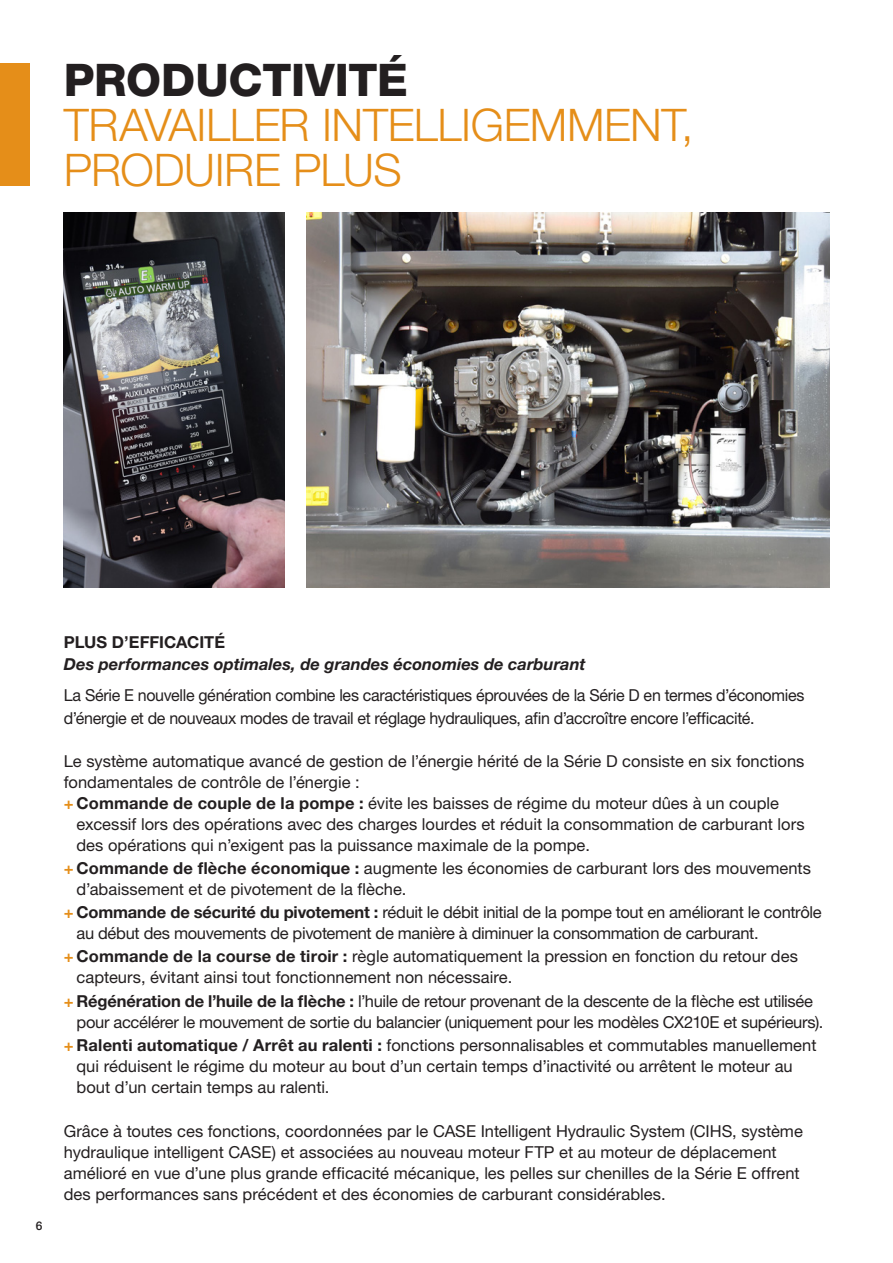
<style>
.page{position:relative;width:893px;height:1263px;background:#fff}
.page>*{position:absolute;margin:0;border:0;box-sizing:border-box;transform-origin:0 0}
.TITOLO_1{font:300 45px/45px "Helvetica Neue LT Pro";letter-spacing:-.01em;color:#e58e19}
.TITOLO_1-2{font:800 45px "Helvetica Neue LT Pro";letter-spacing:-.005em;color:#231f20}
.TXT__11-15{font:16.5px/21px "Helvetica Neue LT Pro";color:#231f20}
.TXT__11-15-2{font:16.5px/21px "Helvetica Neue LT Pro";letter-spacing:-.02em;color:#231f20}
.TITOLETTI{font:italic 700 16.5px/22.5px "Helvetica Neue LT Pro";letter-spacing:.005em;color:#231f20}
.t1{font:500 12px "Helvetica Neue LT Pro";color:#231f20}
.s1{font-style:normal}
.s2{font-weight:700;color:#e58e19}
.s3{font-weight:700}
</style>
<div class="page">
<img style="left:64px;top:213px;width:221px;height:375px">
<img style="left:306px;top:213px;width:523px;height:375px">
<div style="left:0;top:64px;width:30px;height:122px;background:#e58e19"></div>
<p class="TITOLO_1-2" style="left:64px;top:53px;width:346px">PRODUCTIVITÉ</p>
<p class="TITOLO_1" style="left:64px;top:101px;width:631px">TRAVAILLER INTELLIGEMMENT,<br>PRODUIRE PLUS</p>
<p class="t1" style="left:36px;top:1218px;width:8px">6</p>
<p class="TITOLETTI" style="left:64px;top:630px;width:523px"><span class="s1">PLUS D’EFFICACITÉ<br></span>Des performances optimales, de grandes économies de carburant</p>
<p class="TXT__11-15-2" style="left:64px;top:684px;width:742px;line-height:22.5px">La Série E nouvelle génération combine les caractéristiques éprouvées de la Série D en termes d’économies d’énergie et de nouveaux modes de travail et réglage hydrauliques, afi n d’accroître encore l’efficacité.</p>
<p class="TXT__11-15" style="left:64px;top:750px;width:742px">Le système automatique avancé de gestion de l’énergie hérité de la Série D consiste en six fonctions fondamentales de contrôle de l’énergie :</p>
<p class="TXT__11-15" style="left:77px;top:792px;width:730px;text-indent:-13px"><span class="s2">+</span> <span class="s3">Commande de couple de la pompe :</span> évite les baisses de régime du moteur dûes à un couple excessif lors des opérations avec des charges lourdes et réduit la consommation de carburant lors des opérations qui n’exigent pas la puissance maximale de la pompe.</p>
<p class="TXT__11-15" style="left:77px;top:857px;width:736px;text-indent:-13px"><span class="s2">+</span> <span class="s3">Commande de flèche économique :</span> augmente les économies de carburant lors des mouvements d’abaissement et de pivotement de la flèche.</p>
<p class="TXT__11-15-2" style="left:77px;top:902px;width:747px;text-indent:-13px"><span class="s2">+</span> <span class="s3">Commande de sécurité du pivotement :</span> réduit le débit initial de la pompe tout en améliorant le contrôle au début des mouvements de pivotement de manière à diminuer la consommation de carburant.</p>
<p class="TXT__11-15" style="left:77px;top:946px;width:723px;text-indent:-13px"><span class="s2">+</span> <span class="s3">Commande de la course de tiroir :</span> règle automatiquement la pression en fonction du retour des capteurs, évitant ainsi tout fonctionnement non nécessaire.</p>
<p class="TXT__11-15-2" style="left:77px;top:990px;width:748px;text-indent:-13px"><span class="s2">+</span> <span class="s3">Régénération de l’huile de la flèche :</span> l’huile de retour provenant de la descente de la flèche est utilisée pour accélérer le mouvement de sortie du balancier (uniquement pour les modèles CX210E et supérieurs).</p>
<p class="TXT__11-15" style="left:77px;top:1034px;width:741px;text-indent:-13px"><span class="s2">+</span> <span class="s3">Ralenti automatique / Arrêt au ralenti :</span> fonctions personnalisables et commutables manuellement qui réduisent le régime du moteur au bout d’un certain temps d’inactivité ou arrêtent le moteur au bout d’un certain temps au ralenti.</p>
<p class="TXT__11-15" style="left:64px;top:1120px;width:741px">Grâce à toutes ces fonctions, coordonnées par le CASE Intelligent Hydraulic System (CIHS, système hydraulique intelligent CASE) et associées au nouveau moteur FTP et au moteur de déplacement amélioré en vue d’une plus grande efficacité mécanique, les pelles sur chenilles de la Série E offrent des performances sans précédent et des économies de carburant considérables.</p>
</div>
